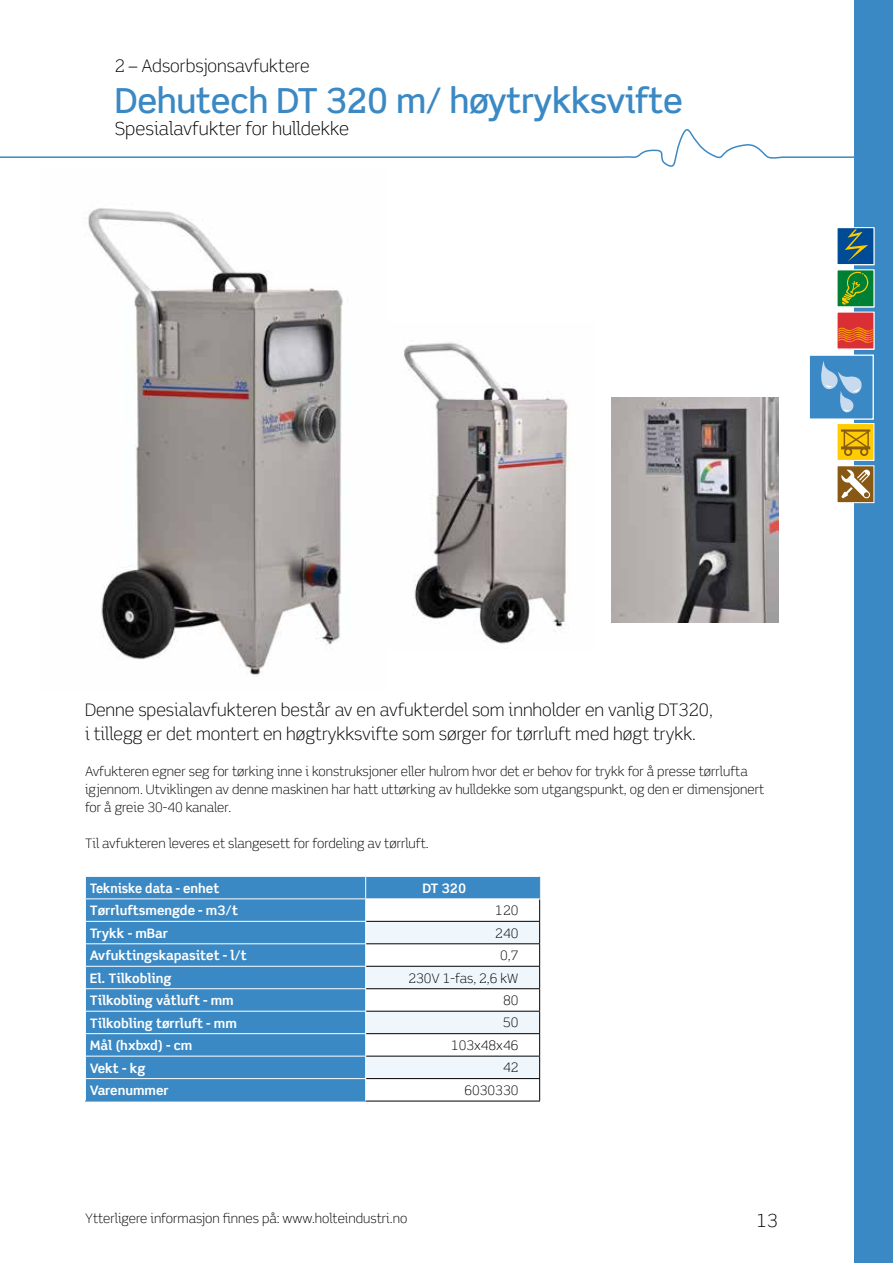
<style>
.page{position:relative;width:893px;height:1263px;background:#fff}
.page>*{position:absolute;margin:0;border:0;box-sizing:border-box;transform-origin:0 0}
.t1{font:500 34.5px "Scene Alt";letter-spacing:-.01em;color:#3b89c4}
.t2{font:300 18px "Scene Alt";color:#000}
.t3{font:300 17.25px/24px "Scene Alt";color:#000}
.t4{font:300 13.05px/18px "Scene Alt";color:#000}
.t5{font:700 13.05px "Scene Alt";color:#fff}
.t6{font:700 13.05px "Scene Alt";color:#fff;scale:.95 1}
.s1{font-family:"Univers";font-stretch:condensed}
</style>
<div class="page">
<div style="left:86px;top:877px;width:279px;height:224px;background:#3b89c4"></div>
<hr style="left:366px;top:1101px;width:174px;height:1px;background:#000">
<hr style="left:85px;top:898px;width:281px;height:1px;background:#fff">
<hr style="left:85px;top:921px;width:281px;height:1px;background:#fff">
<hr style="left:85px;top:943px;width:281px;height:1px;background:#fff">
<hr style="left:85px;top:966px;width:281px;height:1px;background:#fff">
<hr style="left:85px;top:988px;width:281px;height:1px;background:#fff">
<hr style="left:85px;top:1011px;width:281px;height:1px;background:#fff">
<hr style="left:85px;top:1033px;width:281px;height:1px;background:#fff">
<hr style="left:85px;top:1056px;width:281px;height:1px;background:#fff">
<svg style="left:85px;top:877px;width:1px;height:224px"></svg>
<hr style="left:85px;top:1078px;width:281px;height:1px;background:#fff">
<hr style="left:85px;top:1101px;width:281px;height:1px;background:#3b89c4">
<svg style="left:365px;top:877px;width:175px;height:224px"></svg>
<img style="left:88px;top:208px;width:255px;height:469px">
<img style="left:611px;top:398px;width:167px;height:224px">
<img style="left:404px;top:342px;width:165px;height:302px">
<div style="left:855px;top:0;width:38px;height:1263px;background:#3b89c4"></div>
<svg style="left:854px;top:349px;width:20px;height:1px"></svg>
<svg style="left:2px;top:116px;width:853px;height:57px"></svg>
<div style="left:837px;top:228px;width:37px;height:37px;background:#004b95"></div>
<div style="left:837px;top:227px;width:37px;height:38px;border:1px solid #fff"></div>
<div style="left:837px;top:270px;width:37px;height:37px;background:#008035"></div>
<div style="left:837px;top:312px;width:37px;height:37px;background:#db2f36"></div>
<svg style="left:845px;top:229px;width:23px;height:33px"></svg>
<svg style="left:838px;top:327px;width:35px;height:16px"></svg>
<svg style="left:842px;top:271px;width:27px;height:34px"></svg>
<div style="left:809px;top:355px;width:64px;height:64px;background:#3b89c4"></div>
<div style="left:809px;top:354px;width:65px;height:66px;border:1px solid #fff"></div>
<svg style="left:821px;top:361px;width:41px;height:52px"></svg>
<div style="left:837px;top:424px;width:37px;height:36px;background:#fecc00"></div>
<div style="left:837px;top:423px;width:37px;height:38px;border:1px solid #fff"></div>
<div style="left:837px;top:466px;width:37px;height:37px;background:#885915"></div>
<div style="left:837px;top:465px;width:37px;height:38px;border:1px solid #fff"></div>
<svg style="left:841px;top:470px;width:29px;height:28px"></svg>
<svg style="left:841px;top:429px;width:29px;height:27px"></svg>
<h3 class="t3" style="left:115px;top:54px;width:196px">2 <span class="s1">–</span> Adsorbsjonsavfuktere</h3>
<h1 class="t1" style="left:115px;top:79px;width:570px">Dehutech DT 320 m/ høytrykksvifte</h1>
<h2 class="t2" style="left:115px;top:117px;width:236px">Spesialavfukter for hulldekke</h2>
<h3 class="t3" style="left:85px;top:698px;width:629px">Denne spesialavfukteren består av en avfukterdel som innholder en vanlig DT320, i tillegg er det montert en høgtrykksvifte som sørger for tørrluft med høgt trykk.</h3>
<p class="t4" style="left:85px;top:763px;width:681px">Avfukteren egner seg for tørking inne i konstruksjoner eller hulrom hvor det er behov for trykk for å presse tørrlufta igjennom. Utviklingen av denne maskinen har hatt uttørking av hulldekke som utgangspunkt, og den er dimensjonert for å greie 30-40 kanaler.</p>
<p class="t4" style="left:85px;top:835px;width:345px">Til avfukteren leveres et slangesett for fordeling av tørrluft.</p>
<p class="t6" style="left:90px;top:880px;width:138px">Tekniske data - enhet</p>
<p class="t5" style="left:422px;top:880px;width:46px">DT 320</p>
<p class="t5" style="left:90px;top:902px;width:150px">Tørrluftsmengde - m3/t</p>
<p class="t4" style="left:495px;top:901px;width:25px">120</p>
<p class="t5" style="left:90px;top:925px;width:80px">Trykk - mBar</p>
<p class="t4" style="left:495px;top:924px;width:25px">240</p>
<p class="t5" style="left:90px;top:947px;width:159px">Avfuktingskapasitet - l/t</p>
<p class="t4" style="left:500px;top:946px;width:20px">0,7</p>
<p class="t5" style="left:90px;top:970px;width:83px">El. Tilkobling</p>
<p class="t4" style="left:408px;top:969px;width:112px">230V 1-fas, 2,6 kW</p>
<p class="t5" style="left:90px;top:992px;width:146px">Tilkobling våtluft - mm</p>
<p class="t4" style="left:503px;top:991px;width:17px">80</p>
<p class="t5" style="left:90px;top:1015px;width:149px">Tilkobling tørrluft - mm</p>
<p class="t4" style="left:503px;top:1014px;width:17px">50</p>
<p class="t5" style="left:90px;top:1037px;width:104px">Mål (hxbxd) - cm</p>
<p class="t4" style="left:451px;top:1036px;width:69px">103x48x46</p>
<p class="t5" style="left:90px;top:1060px;width:57px">Vekt - kg</p>
<p class="t4" style="left:503px;top:1059px;width:17px">42</p>
<p class="t5" style="left:90px;top:1082px;width:81px">Varenummer</p>
<p class="t4" style="left:464px;top:1081px;width:55px">6030330</p>
<p class="t4" style="left:85px;top:1209px;width:324px">Ytterligere informasjon finnes på: www.holteindustri.no</p>
<h2 class="t2" style="left:757px;top:1209px;width:23px">13</h2>
</div>
